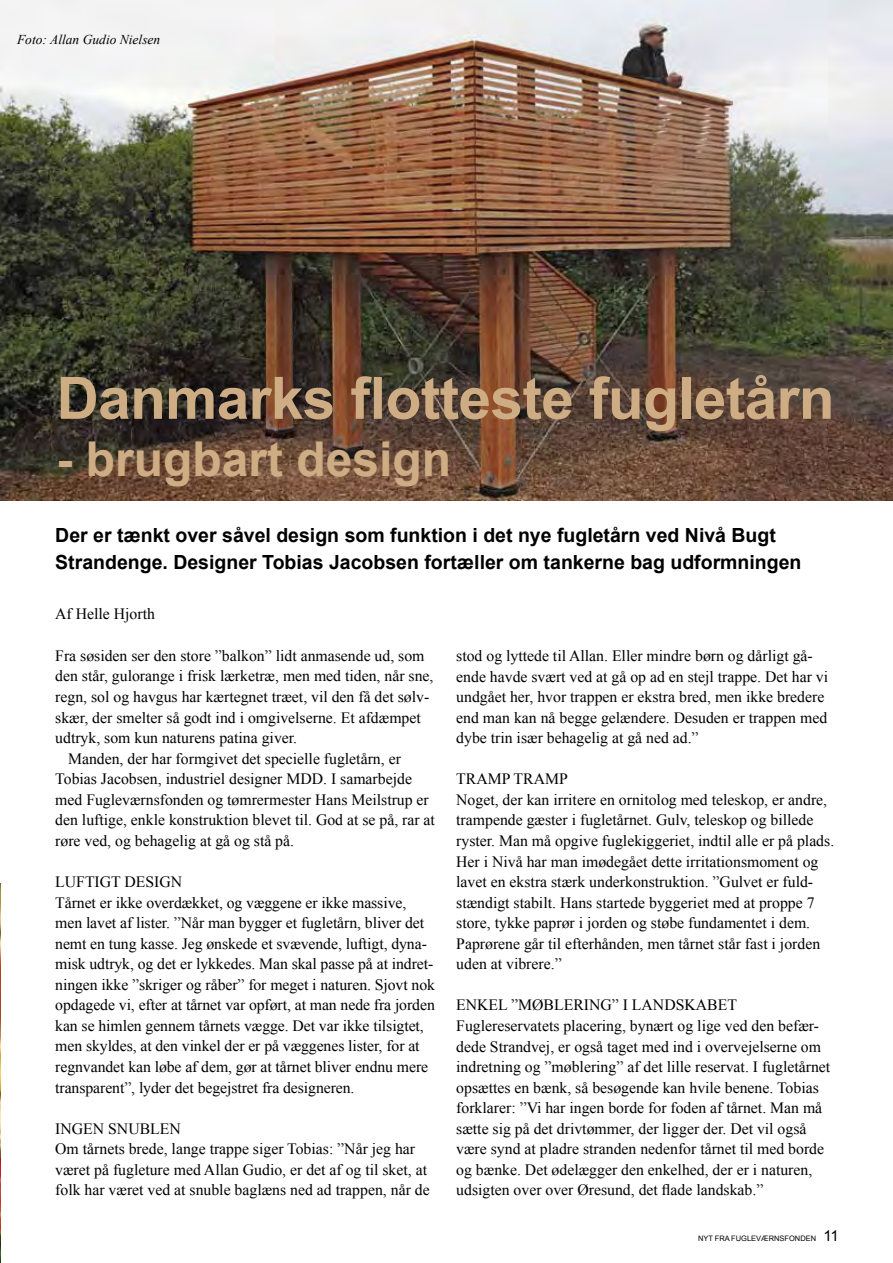
<style>
.page{position:relative;width:893px;height:1263px;background:#fff}
.page>*{position:absolute;margin:0;border:0;box-sizing:border-box;transform-origin:0 0}
.t1{font:700 58.5px "Arial";letter-spacing:-.01em;color:#cead85}
.t2{font:700 48px "Arial";color:#cead85}
.t3{font:700 19.5px/27px "Arial";color:#000}
.t4{font:15.75px/20.5px "Times New Roman";color:#000}
.t5{font:italic 13.5px "Times New Roman";color:#000}
.t6{font:7.5px "Arial";color:#000}
.s1{font-size:15px}
</style>
<div class="page">
<img style="left:0;top:883px;width:1px;height:380px">
<img style="left:0;top:0;width:893px;height:501px">
<p class="t5" style="left:17px;top:30px;width:145px">Foto: Allan Gudio Nielsen</p>
<h1 class="t1" style="left:57px;top:359px;width:779px">Danmarks flotteste fugletårn</h1>
<h2 class="t2" style="left:57px;top:427px;width:396px">- brugbart design</h2>
<p class="t3" style="left:55px;top:522px;width:748px">Der er tænkt over såvel design som funktion i det nye fugletårn ved Nivå Bugt<br>Strandenge. Designer Tobias Jacobsen fortæller om tankerne bag udformningen</p>
<p class="t4" style="left:55px;top:603px;width:101px">Af Helle Hjorth</p>
<p class="t4" style="left:55px;top:645px;width:371px">Fra søsiden ser den store ”balkon” lidt anmasende ud, som</p>
<p class="t4" style="left:55px;top:666px;width:380px">den står, gulorange i frisk lærketræ, men med tiden, når sne,</p>
<p class="t4" style="left:55px;top:686px;width:375px">regn, sol og havgus har kærtegnet træet, vil den få det sølv-</p>
<p class="t4" style="left:55px;top:707px;width:367px">skær, der smelter så godt ind i omgivelserne. Et afdæmpet</p>
<p class="t4" style="left:55px;top:727px;width:243px">udtryk, som kun naturens patina giver.</p>
<p class="t4" style="left:68px;top:748px;width:334px">Manden, der har formgivet det specielle fugletårn, er</p>
<p class="t4" style="left:55px;top:768px;width:358px">Tobias Jacobsen, industriel designer MDD. I samarbejde</p>
<p class="t4" style="left:55px;top:789px;width:375px">med Fugleværnsfonden og tømrermester Hans Meilstrup er</p>
<p class="t4" style="left:55px;top:809px;width:381px">den luftige, enkle konstruktion blevet til. God at se på, rar at</p>
<p class="t4" style="left:55px;top:830px;width:240px">røre ved, og behagelig at gå og stå på.</p>
<p class="t4" style="left:55px;top:871px;width:381px">LUFTIGT DESIGN<br>Tårnet er ikke overdækket, og væggene er ikke massive, men lavet af lister. ”Når man bygger et fugletårn, bliver det nemt en tung kasse. Jeg ønskede et svævende, luftigt, dyna&shy;misk udtryk, og det er lykkedes. Man skal passe på at indret&shy;ningen ikke ”skriger og råber” for meget i naturen. Sjovt nok opdagede vi, efter at tårnet var opført, at man nede fra jorden kan se himlen gennem tårnets vægge. Det var ikke tilsigtet, men skyldes, at den vinkel der er på væggenes lister, for at regnvandet kan løbe af dem, gør at tårnet bliver endnu mere transparent”, lyder det begejstret fra designeren.</p>
<p class="t4" style="left:55px;top:1118px;width:376px">INGEN SNUBLEN<br>Om tårnets brede, lange trappe siger Tobias: ”Når jeg har været på fugleture med Allan Gudio, er det af og til sket, at folk har været ved at snuble baglæns ned ad trappen, når de</p>
<p class="t4" style="left:456px;top:645px;width:373px">stod og lyttede til Allan. Eller mindre børn og dårligt gå&shy;ende havde svært ved at gå op ad en stejl trappe. Det har vi undgået her, hvor trappen er ekstra bred, men ikke bredere end man kan nå begge gelændere. Desuden er trappen med dybe trin især behagelig at gå ned ad.”</p>
<p class="t4" style="left:456px;top:768px;width:379px">TRAMP TRAMP<br>Noget, der kan irritere en ornitolog med teleskop, er andre, trampende gæster i fugletårnet. Gulv, teleskop og billede ryster. Man må opgive fuglekiggeriet, indtil alle er på plads.<br>Her i Nivå har man imødegået dette irritationsmoment og lavet en ekstra stærk underkonstruktion. ”Gulvet er fuld&shy;stændigt stabilt. Hans startede byggeriet med at proppe 7 store, tykke paprør i jorden og støbe fundamentet i dem.<br>Paprørene går til efterhånden, men tårnet står fast i jorden uden at vibrere.”</p>
<p class="t4" style="left:456px;top:994px;width:375px">ENKEL ”MØBLERING” I LANDSKABET Fuglereservatets placering, bynært og lige ved den befær&shy;dede Strandvej, er også taget med ind i overvejelserne om indretning og ”møblering” af det lille reservat. I fugletårnet opsættes en bænk, så besøgende kan hvile benene. Tobias forklarer: ”Vi har ingen borde for foden af tårnet. Man må sætte sig på det drivtømmer, der ligger der. Det vil også være synd at pladre stranden nedenfor tårnet til med borde og bænke. Det ødelægger den enkelhed, der er i naturen, udsigten over over Øresund, det flade landskab.”</p>
<p class="t6" style="left:698px;top:1234px;width:142px">NYT FRA FUGLEVÆRNSFONDEN <span class="s1">11</span></p>
</div>
